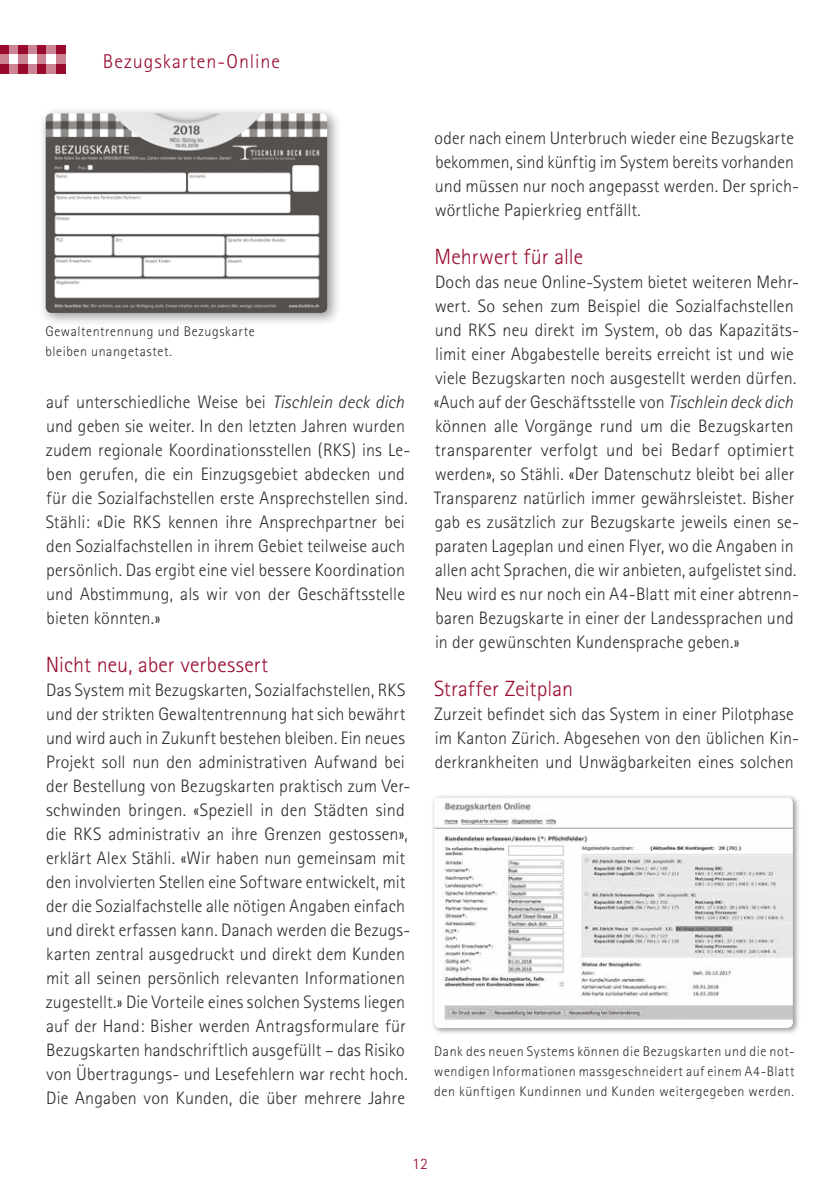
<style>
.page{position:relative;width:840px;height:1191px;background:#fff}
.page>*{position:absolute;margin:0;border:0;box-sizing:border-box;transform-origin:0 0}
.t1{font:300 22px "AT Rotis Sans Serif";letter-spacing:.005em;color:#990a2c}
.t2{font:300 20px "AT Rotis Sans Serif";letter-spacing:.05em;color:#990a2c}
.t3{font:300 18px/24px "AT Rotis Sans Serif";letter-spacing:.005em;color:#2f2b28}
.t4{font:300 16px "AT Rotis Sans Serif";color:#990a2c}
.t5{font:300 14px/20px "AT Rotis Sans Serif";letter-spacing:.04em;color:#2f2b28}
.s1{font-style:italic}
</style>
<div class="page">
<div style="left:28px;top:45px;width:9px;height:10px;background:#cc8495"></div>
<div style="left:0;top:45px;width:9px;height:10px;background:#990a2c"></div>
<div style="left:37px;top:45px;width:10px;height:10px;background:#990a2c"></div>
<div style="left:0;top:55px;width:9px;height:9px;background:#cc8495"></div>
<div style="left:37px;top:55px;width:10px;height:9px;background:#cc8495"></div>
<div style="left:9px;top:45px;width:10px;height:10px;background:#cc8495"></div>
<div style="left:47px;top:45px;width:9px;height:10px;background:#cc8495"></div>
<div style="left:19px;top:45px;width:9px;height:10px;background:#990a2c"></div>
<div style="left:56px;top:45px;width:9px;height:10px;background:#990a2c"></div>
<div style="left:19px;top:55px;width:9px;height:9px;background:#cc8495"></div>
<div style="left:56px;top:55px;width:9px;height:9px;background:#cc8495"></div>
<div style="left:28px;top:64px;width:9px;height:9px;background:#cc8495"></div>
<div style="left:0;top:64px;width:9px;height:9px;background:#990a2c"></div>
<div style="left:37px;top:64px;width:10px;height:9px;background:#990a2c"></div>
<div style="left:9px;top:64px;width:10px;height:9px;background:#cc8495"></div>
<div style="left:47px;top:64px;width:9px;height:9px;background:#cc8495"></div>
<div style="left:19px;top:64px;width:9px;height:9px;background:#990a2c"></div>
<div style="left:56px;top:64px;width:9px;height:9px;background:#990a2c"></div>
<div style="left:431px;top:794px;width:368px;height:241px;background:#2f2b28;opacity:.5"></div>
<img style="left:434px;top:797px;width:358px;height:231px">
<div style="left:38px;top:106px;width:303px;height:221px;background:#2f2b28;opacity:.5"></div>
<img style="left:46px;top:113px;width:281px;height:200px">
<p class="t2" style="left:103px;top:50px;width:178px">Bezugskarten-Online</p>
<p class="t5" style="left:45px;top:321px;width:211px">Gewaltentrennung und Bezugskarte bleiben unangetastet.</p>
<p class="t3" style="left:46px;top:390px;width:366px">auf unterschiedliche Weise bei <span class="s1">Tischlein deck dich </span>und geben sie weiter. In den letzten Jahren wurden zudem regionale Koordinationsstellen (RKS) ins Le&shy;ben gerufen, die ein Einzugsgebiet abdecken und für die Sozialfachstellen erste Ansprechstellen sind.<br>Stähli: «Die RKS kennen ihre Ansprechpartner bei den Sozialfachstellen in ihrem Gebiet teilweise auch persönlich. Das ergibt eine viel bessere Koordination und Abstimmung, als wir von der Geschäftsstelle bieten könnten.»</p>
<p class="t1" style="left:46px;top:652px;width:224px">Nicht neu, aber verbessert</p>
<p class="t3" style="left:46px;top:678px;width:366px">Das System mit Bezugskarten, Sozialfachstellen, RKS und der strikten Gewaltentrennung hat sich bewährt und wird auch in Zukunft bestehen bleiben. Ein neues Projekt soll nun den administrativen Aufwand bei der Bestellung von Bezugskarten praktisch zum Ver&shy;schwinden bringen. «Speziell in den Städten sind die RKS administrativ an ihre Grenzen gestossen», erklärt Alex Stähli. «Wir haben nun gemeinsam mit den involvierten Stellen eine Software entwickelt, mit der die Sozialfachstelle alle nötigen Angaben einfach und direkt erfassen kann. Danach werden die Bezugs&shy;karten zentral ausgedruckt und direkt dem Kunden mit all seinen persönlich relevanten Informationen zugestellt.» Die Vorteile eines solchen Systems liegen auf der Hand: Bisher werden Antragsformulare für Bezugskarten handschriftlich ausgefüllt – das Risiko von Übertragungs- und Lesefehlern war recht hoch.<br>Die Angaben von Kunden, die über mehrere Jahre</p>
<p class="t3" style="left:434px;top:126px;width:366px">oder nach einem Unterbruch wieder eine Bezugskarte bekommen, sind künftig im System bereits vorhanden und müssen nur noch angepasst werden. Der sprich&shy;wörtliche Papierkrieg entfällt.</p>
<p class="t1" style="left:434px;top:244px;width:150px">Mehrwert für alle</p>
<p class="t3" style="left:433px;top:270px;width:367px">Doch das neue Online-System bietet weiteren Mehr&shy;wert. So sehen zum Beispiel die Sozialfachstellen und RKS neu direkt im System, ob das Kapazitäts&shy;limit einer Abgabestelle bereits erreicht ist und wie viele Bezugskarten noch ausgestellt werden dürfen. «Auch auf der Geschäftsstelle von <span class="s1">Tischlein deck dich </span>können alle Vorgänge rund um die Bezugskarten transparenter verfolgt und bei Bedarf optimiert werden», so Stähli. «Der Datenschutz bleibt bei aller Transparenz natürlich immer gewährsleistet. Bisher gab es zusätzlich zur Bezugskarte jeweils einen se&shy;paraten Lageplan und einen Flyer, wo die Angaben in allen acht Sprachen, die wir anbieten, aufgelistet sind.<br>Neu wird es nur noch ein A4-Blatt mit einer abtrenn&shy;baren Bezugskarte in einer der Landessprachen und in der gewünschten Kundensprache geben.»</p>
<p class="t1" style="left:434px;top:676px;width:140px">Straffer Zeitplan</p>
<p class="t3" style="left:434px;top:702px;width:366px">Zurzeit befindet sich das System in einer Pilotphase im Kanton Zürich. Abgesehen von den üblichen Kin&shy;derkrankheiten und Unwägbarkeiten eines solchen</p>
<p class="t5" style="left:434px;top:1041px;width:361px;text-align:justify">Dank des neuen Systems können die Bezugskarten und die not&shy;wendigen Informationen massgeschneidert auf einem A4-Blatt den künftigen Kundinnen und Kunden weitergegeben werden.</p>
<p class="t4" style="left:412px;top:1154px;width:17px">12</p>
</div>
